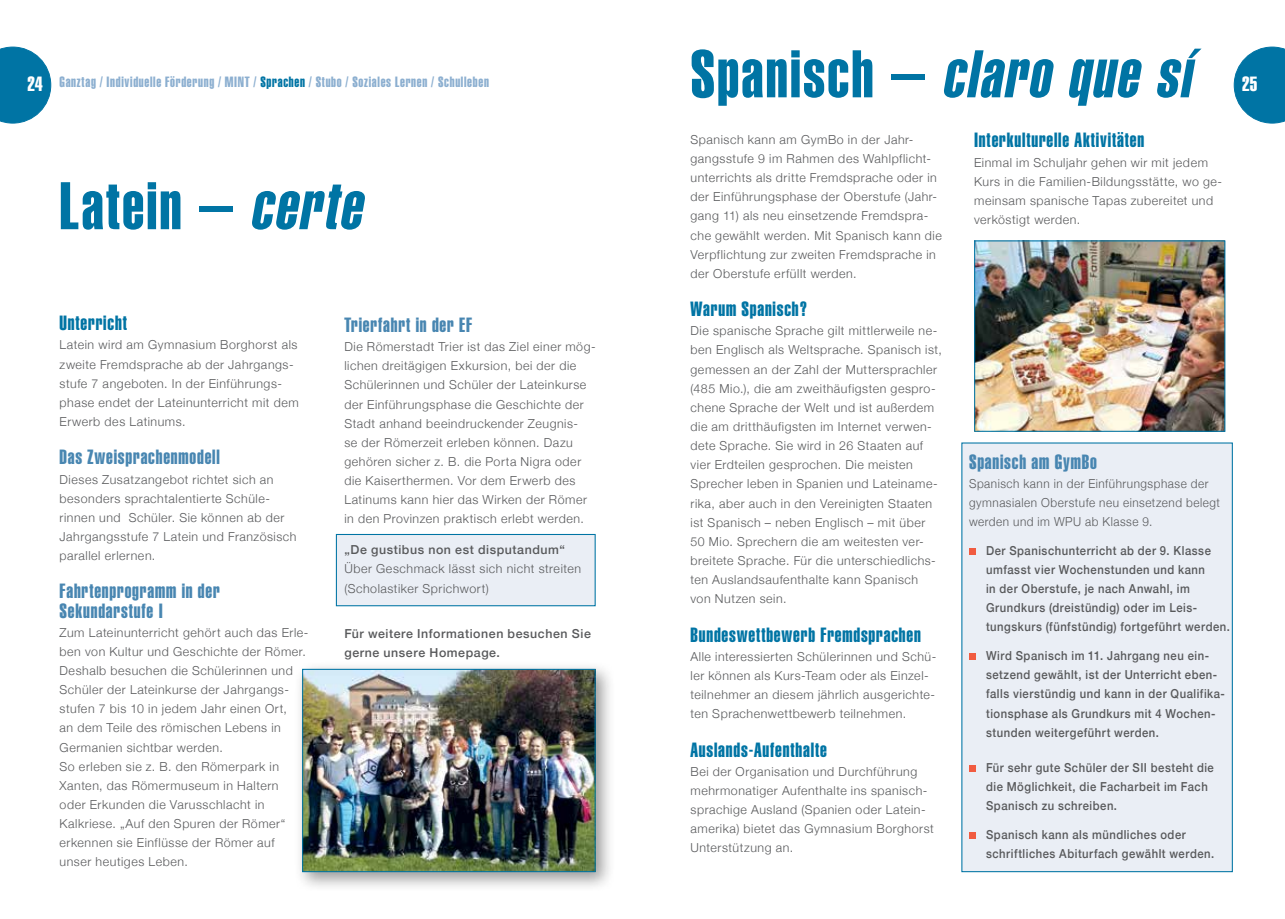
<style>
.page{position:relative;width:1285px;height:919px;background:#fff}
.page>*{position:absolute;margin:0;border:0;box-sizing:border-box;transform-origin:0 0}
.t1{font:italic 66px "Helvetica Extra Compressed";color:#0074a4}
.t2{font:66px "Helvetica Extra Compressed";letter-spacing:.035em;color:#0074a4}
.t3{font:20.25px "Helvetica Extra Compressed";letter-spacing:.04em;color:#0074a4}
.t4{font:20.25px/19.2px "Helvetica Extra Compressed";letter-spacing:.04em;color:#4886b1}
.t5{font:20.25px "Helvetica Extra Compressed";color:#fff}
.t6{font:14.7px "Helvetica Extra Compressed";letter-spacing:.05em;color:#8cafd0}
.t7{font:300 12.3px/19.2px "Helvetica Neue";letter-spacing:.045em;color:#58595b}
.t8{font:500 12.3px/19.2px "Helvetica Neue";letter-spacing:.045em;color:#58595b;scale:.91 1}
.t9{font:300 12.3px/19.2px "Helvetica Neue";letter-spacing:.045em;color:#58595b;scale:.95 1}
.t10{font:500 12.3px/19.2px "Helvetica Neue";letter-spacing:.045em;color:#58595b}
.s1{font-style:normal}
.s2{color:#0074a4}
.s3{font-style:italic}
</style>
<div class="page">
<svg style="left:1233px;top:47px;width:51px;height:76px"></svg>
<svg style="left:0;top:47px;width:51px;height:76px;background:#2789b1"></svg>
<div style="left:294px;top:660px;width:321px;height:232px;background:#000;opacity:.4"></div>
<img style="left:304px;top:670px;width:289px;height:200px">
<div style="left:302px;top:668px;width:293px;height:204px;border:1px solid #0074a4"></div>
<div style="left:961px;top:442px;width:271px;height:430px;background:#eaeef5"></div>
<svg style="left:1188px;top:49px;width:13px;height:9px"></svg>
<div style="left:336px;top:534px;width:259px;height:72px;background:#eaeef5;border:1px solid #0074a4"></div>
<div style="left:968px;top:548px;width:7px;height:6px;background:#f15b40"></div>
<div style="left:968px;top:653px;width:7px;height:7px;background:#f15b40"></div>
<div style="left:968px;top:765px;width:7px;height:6px;background:#f15b40"></div>
<div style="left:968px;top:832px;width:7px;height:6px;background:#f15b40"></div>
<img style="left:975px;top:242px;width:248px;height:188px">
<div style="left:973px;top:240px;width:252px;height:192px;border:1px solid #0074a4"></div>
<h1 class="t1" style="left:690px;top:34px;width:515px"><span class="s1">Spanisch –</span> claro que si</h1>
<p class="t7" style="left:690px;top:129px;width:253px">Spanisch kann am GymBo in der Jahr&shy;gangsstufe 9 im Rahmen des Wahlpflicht&shy;unterrichts als dritte Fremdsprache oder in der Einführungsphase der Oberstufe (Jahr&shy;gang 11) als neu einsetzende Fremdspra&shy;che gewählt werden. Mit Spanisch kann die Verpflichtung zur zweiten Fremdsprache in der Oberstufe erfüllt werden.</p>
<h2 class="t3" style="left:690px;top:297px;width:119px">Warum Spanisch?</h2>
<p class="t7" style="left:690px;top:320px;width:253px">Die spanische Sprache gilt mittlerweile ne&shy;ben Englisch als Weltsprache. Spanisch ist, gemessen an der Zahl der Muttersprachler (485 Mio.), die am zweithäufigsten gespro&shy;chene Sprache der Welt und ist außerdem die am dritthäufigsten im Internet verwen&shy;dete Sprache. Sie wird in 26 Staaten auf vier Erdteilen gesprochen. Die meisten Sprecher leben in Spanien und Lateiname&shy;rika, aber auch in den Vereinigten Staaten ist Spanisch – neben Englisch – mit über 50 Mio. Sprechern die am weitesten ver&shy;breitete Sprache. Für die unterschiedlichs&shy;ten Auslandsaufenthalte kann Spanisch<br>von Nutzen sein.</p>
<h2 class="t3" style="left:690px;top:622px;width:232px">Bundeswettbewerb Fremdsprachen</h2>
<p class="t7" style="left:690px;top:646px;width:247px">Alle interessierten Schülerinnen und Schü&shy;ler können als Kurs-Team oder als Einzel&shy;teilnehmer an diesem jährlich ausgerichte&shy;ten Sprachenwettbewerb teilnehmen.</p>
<h2 class="t3" style="left:690px;top:737px;width:138px">Auslands-Aufenthalte</h2>
<p class="t7" style="left:690px;top:760px;width:245px">Bei der Organisation und Durchführung mehrmonatiger Aufenthalte ins spanisch&shy;sprachige Ausland (Spanien oder Latein&shy;amerika) bietet das Gymnasium Borghorst Unterstützung an.</p>
<p class="t6" style="left:60px;top:73px;width:431px">Ganztag / Individuelle Förderung / MINT / <span class="s2">Sprachen</span> / Stubo / Soziales Lernen / Schulleben</p>
<h2 class="t5" style="left:28px;top:72px;width:16px">24</h2>
<h2 class="t5" style="left:1241px;top:72px;width:17px">25</h2>
<h2 class="t3" style="left:973px;top:128px;width:172px">Interkulturelle Aktivitäten</h2>
<p class="t7" style="left:973px;top:152px;width:249px">Einmal im Schuljahr gehen wir mit jedem Kurs in die Familien-Bildungsstätte, wo ge&shy;meinsam spanische Tapas zubereitet und verköstigt werden.</p>
<h1 class="t2" style="left:60px;top:166px;width:316px">Latein – <span class="s3">certe</span></h1>
<h2 class="t3" style="left:60px;top:311px;width:69px">Unterricht</h2>
<p class="t7" style="left:60px;top:334px;width:241px">Latein wird am Gymnasium Borghorst als zweite Fremdsprache ab der Jahrgangs&shy;stufe 7 angeboten. In der Einführungs&shy;phase endet der Lateinunterricht mit dem Erwerb des Latinums.</p>
<h2 class="t4" style="left:60px;top:447px;width:162px">Das Zweisprachenmodell</h2>
<p class="t7" style="left:60px;top:468px;width:238px">Dieses Zusatzangebot richtet sich an besonders sprachtalentierte Schüle&shy;rinnen und Schüler. Sie können ab der Jahrgangsstufe 7 Latein und Französisch parallel erlernen.</p>
<h2 class="t4" style="left:60px;top:581px;width:162px">Fahrtenprogramm in der<br>Sekundarstufe I</h2>
<p class="t7" style="left:60px;top:621px;width:250px">Zum Lateinunterricht gehört auch das Erle&shy;ben von Kultur und Geschichte der Römer.<br>Deshalb besuchen die Schülerinnen und Schüler der Lateinkurse der Jahrgangs&shy;stufen 7 bis 10 in jedem Jahr einen Ort,<br>an dem Teile des römischen Lebens in Germanien sichtbar werden.<br>So erleben sie z. B. den Römerpark in Xanten, das Römermuseum in Haltern<br>oder Erkunden die Varusschlacht in Kalkriese. „Auf den Spuren der Römer“ erkennen sie Einflüsse der Römer auf unser heutiges Leben.</p>
<h2 class="t4" style="left:344px;top:315px;width:129px">Trierfahrt in der EF</h2>
<p class="t7" style="left:344px;top:336px;width:253px">Die Römerstadt Trier ist das Ziel einer mög&shy;lichen dreitägigen Exkursion, bei der die Schülerinnen und Schüler der Lateinkurse der Einführungsphase die Geschichte der Stadt anhand beeindruckender Zeugnis-<br>se der Römerzeit erleben können. Dazu gehören sicher z. B. die Porta Nigra oder die Kaiserthermen. Vor dem Erwerb des Latinums kann hier das Wirken der Römer in den Provinzen praktisch erlebt werden.</p>
<h2 class="t4" style="left:968px;top:451px;width:129px">Spanisch am GymBo</h2>
<p class="t9" style="left:968px;top:473px;width:265px">Spanisch kann in der Einführungsphase der gymnasialen Oberstufe neu einsetzend belegt werden und im WPU ab Klasse 9.</p>
<p class="t8" style="left:985px;top:539px;width:269px">Der Spanischunterricht ab der 9. Klasse umfasst vier Wochenstunden und kann<br>in der Oberstufe, je nach Anwahl, im Grundkurs (dreistündig) oder im Leis&shy;tungskurs (fünfstündig) fortgeführt werden.</p>
<p class="t8" style="left:985px;top:645px;width:264px">Wird Spanisch im 11. Jahrgang neu ein&shy;setzend gewählt, ist der Unterricht eben&shy;falls vierstündig und kann in der Qualifika&shy;tionsphase als Grundkurs mit 4 Wochen&shy;stunden weitergeführt werden.</p>
<p class="t8" style="left:985px;top:756px;width:252px">Für sehr gute Schüler der SII besteht die die Möglichkeit, die Facharbeit im Fach<br>Spanisch zu schreiben.</p>
<p class="t8" style="left:985px;top:823px;width:252px">Spanisch kann als mündliches oder schriftliches Abiturfach gewählt werden.</p>
<p class="t10" style="left:344px;top:539px;width:222px">„De gustibus non est disputandum“</p>
<p class="t7" style="left:344px;top:558px;width:238px">Über Geschmack lässt sich nicht streiten (Scholastiker Sprichwort)</p>
<p class="t10" style="left:344px;top:623px;width:248px">Für weitere Informationen besuchen Sie gerne unsere Homepage.</p>
</div>
